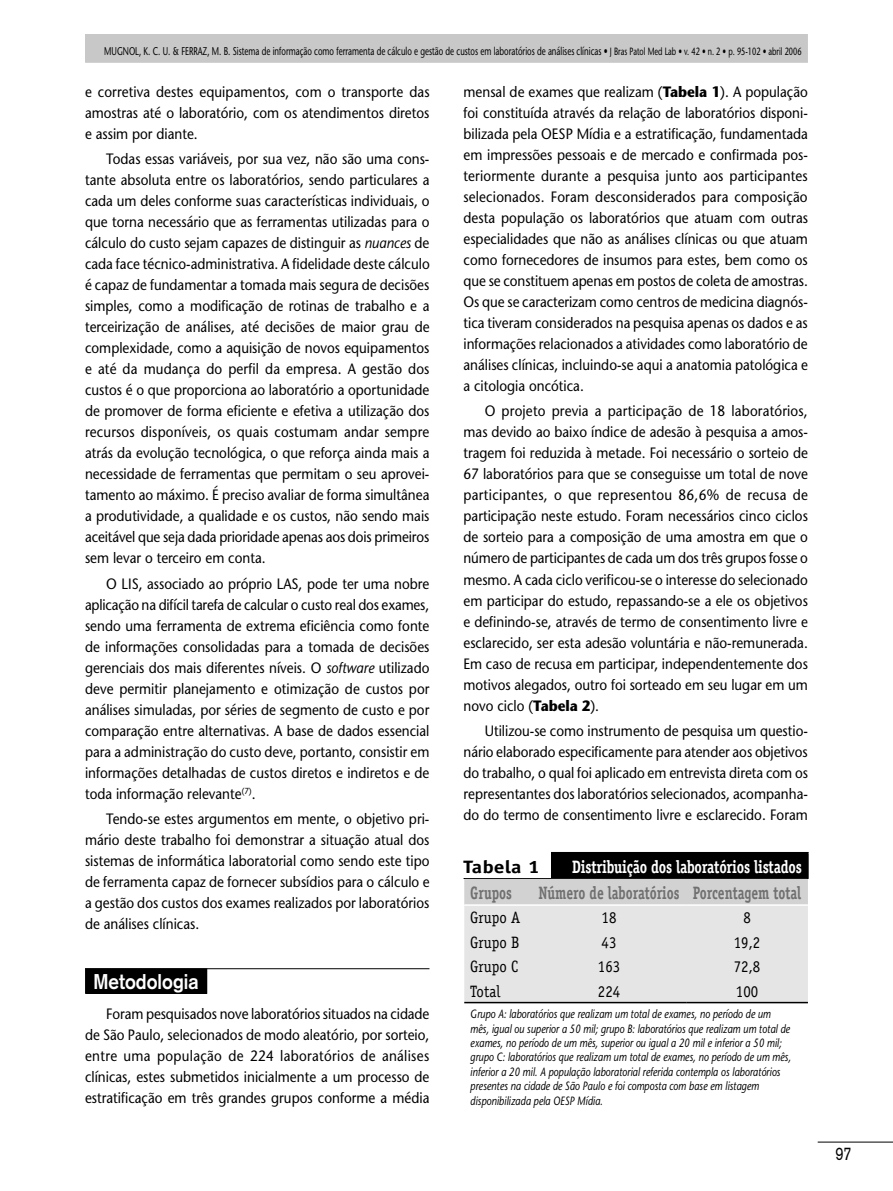
<style>
.page{position:relative;width:893px;height:1191px;background:#fff}
.page>*{position:absolute;margin:0;border:0;box-sizing:border-box;transform-origin:0 0}
.t1{font:700 21px "Akzidenz Grotesk";color:#fff;scale:.9 1}
.t2{font:700 18px "Officina Serif";color:#707070;scale:.75 1}
.t3{font:700 18px "Officina Serif";letter-spacing:-.015em;color:#fff;scale:.8 1}
.t4{font:700 18px "Officina Sans";color:#000;scale:1.2 1}
.t5{font:18px "Akzidenz Grotesk";color:#000;scale:.8 1}
.t6{font:16.5px "Officina Serif";color:#000;scale:.9 1}
.t7{font:15px/21px "Stone Sans";color:#000;text-align:justify;scale:.9 1}
.t8{font:italic 12px/14.4px "Stone Sans";color:#000;scale:.8 1}
.t9{font:11.25px "Stone Sans";color:#000;scale:.7 1}
.s1{font-size:10.5px}
.s2{font-style:italic}
.s3{font-weight:700}
</style>
<div class="page">
<div style="left:86px;top:35px;width:721px;height:27px;background:#c8c8c8"></div>
<div style="left:85px;top:34px;width:723px;height:29px;border:2px solid #c8c8c8"></div>
<hr style="left:818px;top:1141px;width:75px;height:1px;background:#000">
<div style="left:86px;top:969px;width:120px;height:24px;background:#000"></div>
<hr style="left:85px;top:968px;width:344px;height:1px;background:#000">
<svg style="left:464px;top:853px;width:344px;height:148px;background:#c2c2c2"></svg>
<hr style="left:532px;top:852px;width:154px;height:1px;background:#000">
<hr style="left:686px;top:852px;width:123px;height:1px;background:#000">
<hr style="left:807px;top:853px;width:2px;height:26px;background:#000">
<hr style="left:464px;top:904px;width:68px;height:1px;background:#fff">
<hr style="left:532px;top:904px;width:154px;height:1px;background:#fff">
<hr style="left:686px;top:904px;width:122px;height:1px;background:#fff">
<hr style="left:464px;top:1001px;width:68px;height:2px;background:#000">
<hr style="left:532px;top:1001px;width:154px;height:2px;background:#000">
<hr style="left:686px;top:1001px;width:122px;height:2px;background:#000">
<div style="left:462px;top:850px;width:89px;height:27px;background:#fff"></div>
<p class="t9" style="left:104px;top:44px;width:20px">Mugnol</p>
<p class="t9" style="left:139px;top:44px;width:73px">, K. C. U. &amp; Ferraz</p>
<p class="t9" style="left:207px;top:44px;width:850px">, M. B. Sistema de informação como ferramenta de cálculo e gestão de custos em laboratórios de análises clínicas • <span class="s1">J Bras Patol Med Lab • v. 42 • n. 2 • p. 95-102 • abril 2006</span></p>
<p class="t7" style="left:85px;top:81px;width:384px">e corretiva destes equipamentos, com o transporte das amostras até o laboratório, com os atendimentos diretos e assim por diante.</p>
<p class="t7" style="left:85px;top:148px;width:384px;text-indent:21px">Todas essas variáveis, por sua vez, não são uma cons&shy;tante absoluta entre os laboratórios, sendo particulares a cada um deles conforme suas características individuais, o que torna necessário que as ferramentas utilizadas para o cálculo do custo sejam capazes de distinguir as <span class="s2">nuances</span> de cada face técnico-administrativa. A fidelidade deste cálculo é capaz de fundamentar a tomada mais segura de decisões simples, como a modificação de rotinas de trabalho e a terceirização de análises, até decisões de maior grau de complexidade, como a aquisição de novos equipamentos e até da mudança do perfil da empresa. A gestão dos custos é o que proporciona ao laboratório a oportunidade de promover de forma eficiente e efetiva a utilização dos recursos disponíveis, os quais costumam andar sempre atrás da evolução tecnológica, o que reforça ainda mais a necessidade de ferramentas que permitam o seu aprovei&shy;tamento ao máximo. É preciso avaliar de forma simultânea a produtividade, a qualidade e os custos, não sendo mais aceitável que seja dada prioridade apenas aos dois primeiros sem levar o terceiro em conta.</p>
<p class="t7" style="left:85px;top:573px;width:384px;text-indent:21px">O LIS, associado ao próprio LAS, pode ter uma nobre aplicação na difícil tarefa de calcular o custo real dos exames, sendo uma ferramenta de extrema eficiência como fonte de informações consolidadas para a tomada de decisões gerenciais dos mais diferentes níveis. O <span class="s2">software</span> utilizado deve permitir planejamento e otimização de custos por análises simuladas, por séries de segmento de custo e por comparação entre alternativas. A base de dados essencial para a administração do custo deve, portanto, consistir em informações detalhadas de custos diretos e indiretos e de toda informação relevante<sup>(7)</sup>.</p>
<p class="t7" style="left:85px;top:808px;width:384px;text-indent:21px">Tendo-se estes argumentos em mente, o objetivo pri&shy;mário deste trabalho foi demonstrar a situação atual dos sistemas de informática laboratorial como sendo este tipo de ferramenta capaz de fornecer subsídios para o cálculo e a gestão dos custos dos exames realizados por laboratórios de análises clínicas.</p>
<h1 class="t1" style="left:94px;top:969px;width:118px">Metodologia</h1>
<p class="t7" style="left:85px;top:1003px;width:384px;text-indent:21px">Foram pesquisados nove laboratórios situados na cidade de São Paulo, selecionados de modo aleatório, por sorteio, entre uma população de 224 laboratórios de análises clínicas, estes submetidos inicialmente a um processo de estratificação em três grandes grupos conforme a média</p>
<p class="t7" style="left:464px;top:81px;width:384px">mensal de exames que realizam (<span class="s3">Tabela 1</span>). A população foi constituída através da relação de laboratórios disponi&shy;bilizada pela OESP Mídia e a estratificação, fundamentada em impressões pessoais e de mercado e confirmada pos&shy;teriormente durante a pesquisa junto aos participantes selecionados. Foram desconsiderados para composição desta população os laboratórios que atuam com outras especialidades que não as análises clínicas ou que atuam como fornecedores de insumos para estes, bem como os que se constituem apenas em postos de coleta de amostras.<br>Os que se caracterizam como centros de medicina diagnós&shy;tica tiveram considerados na pesquisa apenas os dados e as informações relacionados a atividades como laboratório de análises clínicas, incluindo-se aqui a anatomia patológica e a citologia oncótica.</p>
<p class="t7" style="left:464px;top:400px;width:384px;text-indent:21px">O projeto previa a participação de 18 laboratórios, mas devido ao baixo índice de adesão à pesquisa a amos&shy;tragem foi reduzida à metade. Foi necessário o sorteio de 67 laboratórios para que se conseguisse um total de nove participantes, o que representou 86,6% de recusa de participação neste estudo. Foram necessários cinco ciclos de sorteio para a composição de uma amostra em que o número de participantes de cada um dos três grupos fosse o mesmo. A cada ciclo verificou-se o interesse do selecionado em participar do estudo, repassando-se a ele os objetivos e definindo-se, através de termo de consentimento livre e esclarecido, ser esta adesão voluntária e não-remunerada.<br>Em caso de recusa em participar, independentemente dos motivos alegados, outro foi sorteado em seu lugar em um novo ciclo (<span class="s3">Tabela 2</span>).</p>
<p class="t7" style="left:464px;top:720px;width:384px;text-indent:21px">Utilizou-se como instrumento de pesquisa um questio&shy;nário elaborado especificamente para atender aos objetivos do trabalho, o qual foi aplicado em entrevista direta com os representantes dos laboratórios selecionados, acompanha&shy;do do termo de consentimento livre e esclarecido. Foram</p>
<p class="t3" style="left:572px;top:855px;width:288px">Distribuição dos laboratórios listados</p>
<p class="t2" style="left:470px;top:881px;width:57px">Grupos</p>
<p class="t2" style="left:539px;top:881px;width:352px">Número de laboratórios Porcentagem total</p>
<p class="t6" style="left:470px;top:908px;width:57px">Grupo A</p>
<p class="t6" style="left:602px;top:908px;width:18px">18</p>
<p class="t6" style="left:743px;top:908px;width:10px">8</p>
<p class="t6" style="left:470px;top:932px;width:56px">Grupo B</p>
<p class="t6" style="left:602px;top:932px;width:18px">43</p>
<p class="t6" style="left:734px;top:932px;width:31px">19,2</p>
<p class="t6" style="left:470px;top:957px;width:55px">Grupo C</p>
<p class="t6" style="left:598px;top:957px;width:26px">163</p>
<p class="t6" style="left:734px;top:957px;width:31px">72,8</p>
<p class="t6" style="left:470px;top:981px;width:35px">Total</p>
<p class="t6" style="left:598px;top:981px;width:26px">224</p>
<p class="t6" style="left:736px;top:981px;width:26px">100</p>
<p class="t8" style="left:470px;top:1006px;width:402px">Grupo A: laboratórios que realizam um total de exames, no período de um mês, igual ou superior a 50 mil; grupo B: laboratórios que realizam um total de exames, no período de um mês, superior ou igual a 20 mil e inferior a 50 mil; grupo C: laboratórios que realizam um total de exames, no período de um mês, inferior a 20 mil. A população laboratorial referida contempla os laboratórios presentes na cidade de São Paulo e foi composta com base em listagem disponibilizada pela OESP Mídia.</p>
<p class="t4" style="left:464px;top:855px;width:65px">Tabela 1</p>
<p class="t5" style="left:836px;top:1142px;width:22px">97</p>
</div>
